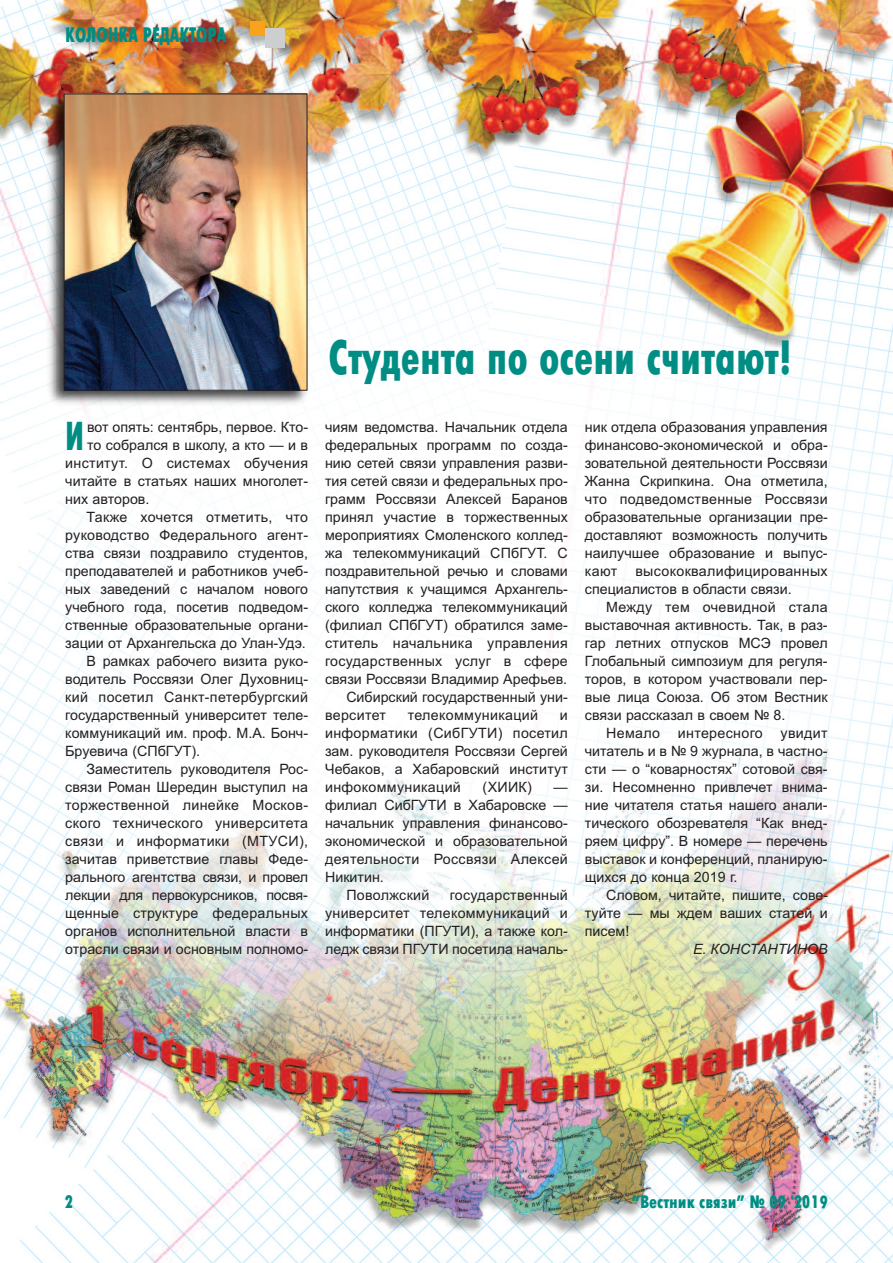
<style>
.page{position:relative;width:893px;height:1263px;background:#fff}
.page>*{position:absolute;margin:0;border:0;box-sizing:border-box;transform-origin:0 0}
.t1{font:48px "Futura Futuris X Cond C";color:#008e84;scale:.9 1}
.t2{font:40.35px "Futura Futuris X Cond C";color:#008e84;scale:.8 1}
.t3{font:21px "Futura Futuris X Cond C";color:#008e84;scale:.9 1}
.t4{font:18px "Futura Futuris X Cond C";color:#008e84}
.t5{font:14.25px/18px "Arial";color:#231f20;text-align:justify}
.t6{font:14.25px "Arial";letter-spacing:.02em;color:#231f20}
.t7{font:italic 14.25px "Arial";color:#231f20}
</style>
<div class="page">
<img style="left:0;top:0;width:893px;height:1263px">
<div style="left:251px;top:21px;width:14px;height:14px;background:#f9a21c"></div>
<div style="left:265px;top:28px;width:20px;height:20px;background:#cdced0"></div>
<img style="left:43px;top:87px;width:269px;height:322px">
<img style="left:66px;top:96px;width:239px;height:293px">
<div style="left:64px;top:94px;width:243px;height:297px;border:1px solid #231f20"></div>
<h3 class="t3" style="left:65px;top:22px;width:180px">КОЛОНКА РЕДАКТОРА</h3>
<h2 class="t2" style="left:65px;top:412px;width:25px">И</h2>
<p class="t5" style="left:87px;top:418px;width:222px">вот опять: сентябрь, первое. Кто-</p>
<p class="t5" style="left:87px;top:436px;width:222px">то собрался в школу, а кто — и в</p>
<p class="t6" style="left:65px;top:455px;width:244px">институт. О системах обучения</p>
<p class="t5" style="left:65px;top:472px;width:244px">читайте в статьях наших многолет-</p>
<p class="t5" style="left:65px;top:490px;width:86px">них авторов.</p>
<p class="t6" style="left:87px;top:509px;width:223px">Также хочется отметить, что</p>
<p class="t5" style="left:65px;top:526px;width:244px">руководство Федерального агент-</p>
<p class="t5" style="left:65px;top:544px;width:244px">ства связи поздравило студентов,</p>
<p class="t5" style="left:65px;top:562px;width:244px">преподавателей и работников учеб-</p>
<p class="t5" style="left:65px;top:580px;width:244px">ных заведений с началом нового</p>
<p class="t5" style="left:65px;top:598px;width:244px">учебного года, посетив подведом-</p>
<p class="t5" style="left:65px;top:616px;width:244px">ственные образовательные органи-</p>
<p class="t5" style="left:65px;top:634px;width:242px">зации от Архангельска до Улан-Удэ.</p>
<p class="t5" style="left:87px;top:652px;width:223px">В рамках рабочего визита руко-</p>
<p class="t5" style="left:65px;top:670px;width:244px">водитель Россвязи Олег Духовниц-</p>
<p class="t6" style="left:65px;top:689px;width:244px">кий посетил Санкт-петербургский</p>
<p class="t5" style="left:65px;top:706px;width:244px">государственный университет теле-</p>
<p class="t5" style="left:65px;top:724px;width:244px">коммуникаций им. проф. М.А. Бонч-</p>
<p class="t5" style="left:65px;top:742px;width:136px">Бруевича (СПбГУТ).</p>
<p class="t5" style="left:87px;top:760px;width:223px">Заместитель руководителя Рос-</p>
<p class="t5" style="left:65px;top:778px;width:244px">связи Роман Шередин выступил на</p>
<p class="t6" style="left:65px;top:797px;width:244px">торжественной линейке Москов-</p>
<p class="t6" style="left:65px;top:815px;width:244px">ского технического университета</p>
<p class="t6" style="left:65px;top:833px;width:244px">связи и информатики (МТУСИ),</p>
<p class="t5" style="left:65px;top:850px;width:244px">зачитав приветствие главы Феде-</p>
<p class="t5" style="left:65px;top:868px;width:244px">рального агентства связи, и провел</p>
<p class="t5" style="left:65px;top:886px;width:244px">лекции для первокурсников, посвя-</p>
<p class="t5" style="left:65px;top:904px;width:244px">щенные структуре федеральных</p>
<p class="t5" style="left:65px;top:922px;width:244px">органов исполнительной власти в</p>
<p class="t5" style="left:65px;top:940px;width:245px">отрасли связи и основным полномо-</p>
<h1 class="t1" style="left:329px;top:330px;width:516px">Студента по осени считают!</h1>
<p class="t5" style="left:325px;top:418px;width:244px">чиям ведомства. Начальник отдела</p>
<p class="t5" style="left:325px;top:436px;width:244px">федеральных программ по созда-</p>
<p class="t5" style="left:325px;top:454px;width:244px">нию сетей связи управления разви-</p>
<p class="t5" style="left:325px;top:472px;width:244px">тия сетей связи и федеральных про-</p>
<p class="t5" style="left:325px;top:490px;width:244px">грамм Россвязи Алексей Баранов</p>
<p class="t5" style="left:325px;top:508px;width:244px">принял участие в торжественных</p>
<p class="t5" style="left:325px;top:526px;width:244px">мероприятиях Смоленского коллед-</p>
<p class="t5" style="left:325px;top:544px;width:244px">жа телекоммуникаций СПбГУТ. С</p>
<p class="t5" style="left:325px;top:562px;width:244px">поздравительной речью и словами</p>
<p class="t5" style="left:325px;top:580px;width:244px">напутствия к учащимся Архангель-</p>
<p class="t5" style="left:325px;top:598px;width:244px">ского колледжа телекоммуникаций</p>
<p class="t5" style="left:325px;top:616px;width:244px">(филиал СПбГУТ) обратился заме-</p>
<p class="t6" style="left:325px;top:635px;width:244px">ститель начальника управления</p>
<p class="t6" style="left:325px;top:653px;width:244px">государственных услуг в сфере</p>
<p class="t5" style="left:325px;top:670px;width:244px">связи Россвязи Владимир Арефьев.</p>
<p class="t5" style="left:346px;top:688px;width:223px">Сибирский государственный уни-</p>
<p class="t6" style="left:325px;top:707px;width:62px">верситет</p>
<p class="t6" style="left:408px;top:707px;width:132px">телекоммуникаций</p>
<p class="t5" style="left:325px;top:706px;width:244px;text-indent:235px">и информатики (СибГУТИ) посетил зам. руководителя Россвязи Сергей Чебаков, а Хабаровский институт инфокоммуникаций</p>
<p class="t5" style="left:483px;top:778px;width:51px">(ХИИК)</p>
<p class="t5" style="left:554px;top:778px;width:16px">—</p>
<p class="t5" style="left:325px;top:796px;width:244px">филиал СибГУТИ в Хабаровске —</p>
<p class="t5" style="left:325px;top:814px;width:244px">начальник управления финансово-</p>
<p class="t5" style="left:325px;top:832px;width:244px">экономической и образовательной</p>
<p class="t6" style="left:325px;top:851px;width:244px">деятельности Россвязи Алексей</p>
<p class="t5" style="left:325px;top:868px;width:60px">Никитин.</p>
<p class="t6" style="left:346px;top:887px;width:85px">Поволжский</p>
<p class="t5" style="left:325px;top:886px;width:244px;text-indent:125px">государственный университет телекоммуникаций и информатики (ПГУТИ), а также кол&shy;ледж связи ПГУТИ посетила началь-</p>
<p class="t5" style="left:585px;top:418px;width:245px">ник отдела образования управления финансово-экономической и обра&shy;зовательной деятельности Россвязи Жанна Скрипкина. Она отметила, что подведомственные Россвязи образовательные организации пре&shy;доставляют возможность получить наилучшее образование и выпус&shy;кают</p>
<p class="t5" style="left:585px;top:562px;width:244px;text-indent:51px">высококвалифицированных специалистов в области связи.</p>
<p class="t6" style="left:606px;top:599px;width:223px">Между тем очевидной стала</p>
<p class="t5" style="left:585px;top:616px;width:244px">выставочная активность. Так, в раз-</p>
<p class="t5" style="left:585px;top:634px;width:244px">гар летних отпусков МСЭ провел</p>
<p class="t5" style="left:585px;top:652px;width:244px">Глобальный симпозиум для регуля-</p>
<p class="t5" style="left:585px;top:670px;width:244px">торов, в котором участвовали пер-</p>
<p class="t5" style="left:585px;top:688px;width:244px">вые лица Союза. Об этом Вестник</p>
<p class="t5" style="left:585px;top:706px;width:202px">связи рассказал в своем № 8.</p>
<p class="t5" style="left:606px;top:724px;width:55px">Немало</p>
<p class="t6" style="left:678px;top:725px;width:86px">интересного</p>
<p class="t5" style="left:585px;top:724px;width:244px;text-indent:196px">увидит читатель и в № 9 журнала, в частно&shy;сти — о “коварностях” сотовой свя&shy;зи. Несомненно привлечет внима&shy;ние читателя статья нашего анали&shy;тического обозревателя “Как внед&shy;ряем цифру”. В номере — перечень выставок и конференций, планирую&shy;щихся до конца 2019 г.</p>
<p class="t5" style="left:585px;top:886px;width:245px;text-indent:21px">Словом, читайте, пишите, сове&shy;туйте — мы ждем ваших статей и писем!</p>
<p class="t7" style="left:693px;top:941px;width:136px">Е. КОНСТАНТИНОВ</p>
<p class="t4" style="left:65px;top:1191px;width:9px">2</p>
<p class="t4" style="left:632px;top:1191px;width:198px">“Вестник связи” № 09 '2019</p>
</div>
